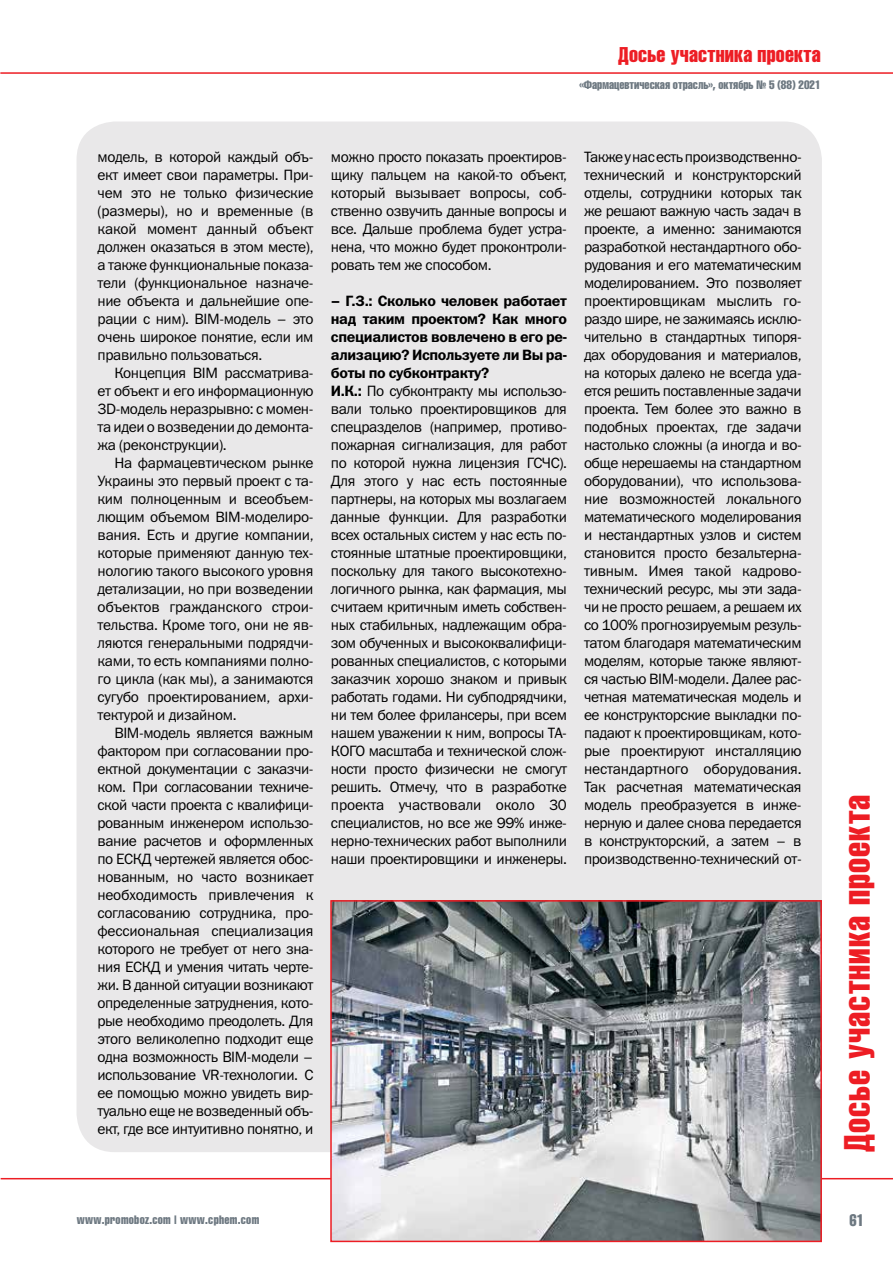
<style>
.page{position:relative;width:893px;height:1263px;background:#fff}
.page>*{position:absolute;margin:0;border:0;box-sizing:border-box;transform-origin:0 0}
.t1{font:36px "Helios Compressed";letter-spacing:.03em;color:#ed1d24}
.t2{font:21px "Helios Compressed";letter-spacing:.01em;color:#ed1d24}
.t3{font:16.5px "Helios Compressed";color:#6d7881;scale:.95 1}
.t4{font:15px/18px "Franklin Gothic Book C";letter-spacing:-.03em;color:#000;text-align:justify}
.t5{font:15px/18px "Franklin Gothic Demi C";letter-spacing:-.025em;color:#000;text-align:justify}
.t6{font:12px "Helios Compressed";color:#6d7881}
.t7{font:12px "Helios Compressed";letter-spacing:.025em;color:#6d7881}
.s1{font-family:"Franklin Gothic Demi C"}
</style>
<div class="page">
<hr style="left:1px;top:1178px;width:892px;height:1px;background:#ed1d24">
<hr style="left:0;top:72px;width:893px;height:2px;background:#ed1d24">
<div style="left:77px;top:122px;width:745px;height:1030px;background:#e9e8e9;border-radius:38px"></div>
<img style="left:333px;top:903px;width:486px;height:336px">
<div style="left:330px;top:900px;width:492px;height:342px;border:2px solid #ed1d24"></div>
<h2 class="t2" style="left:618px;top:42px;width:204px">Досье участника проекта</h2>
<p class="t6" style="left:579px;top:77px;width:243px">«Фармацевтическая отрасль», октябрь № 5 (88) 2021</p>
<p class="t4" style="left:98px;top:148px;width:218px">модель, в которой каждый объ&shy;ект имеет свои параметры. При&shy;чем это не только физические (размеры), но и временные (в какой момент данный объект должен оказаться в этом месте), а также функциональные показа&shy;тели (функциональное назначе&shy;ние объекта и дальнейшие опе&shy;рации с ним). BIM-модель – это очень широкое понятие, если им правильно пользоваться.</p>
<p class="t4" style="left:98px;top:364px;width:218px;text-indent:17px">Концепция BIM рассматрива&shy;ет объект и его информационную 3D-модель неразрывно: с момен&shy;та идеи о возведении до демонта&shy;жа (реконструкции).</p>
<p class="t4" style="left:98px;top:454px;width:218px;text-indent:17px">На фармацевтическом рынке Украины это первый проект с та&shy;ким полноценным и всеобъем&shy;лющим объемом BIM-моделиро&shy;вания. Есть и другие компании, которые применяют данную тех&shy;нологию такого высокого уровня детализации, но при возведении объектов гражданского строи&shy;тельства. Кроме того, они не яв&shy;ляются генеральными подрядчи&shy;ками, то есть компаниями полно&shy;го цикла (как мы), а занимаются сугубо проектированием, архи&shy;тектурой и дизайном.</p>
<p class="t4" style="left:98px;top:724px;width:218px;text-indent:17px">BIM-модель является важным фактором при согласовании про&shy;ектной документации с заказчи&shy;ком. При согласовании техниче&shy;ской части проекта с квалифици&shy;рованным инженером использо&shy;вание расчетов и оформленных по ЕСКД чертежей является обос&shy;нованным, но часто возникает необходимость привлечения к согласованию сотрудника, про&shy;фессиональная специализация которого не требует от него зна&shy;ния ЕСКД и умения читать черте&shy;жи. В данной ситуации возникают определенные затруднения, кото&shy;рые необходимо преодолеть. Для этого великолепно подходит еще одна возможность BIM-модели – использование VR-технологии. С ее помощью можно увидеть вир&shy;туально еще не возведенный объ&shy;ект, где все интуитивно понятно, и</p>
<p class="t4" style="left:331px;top:148px;width:238px">можно просто показать проектиров&shy;щику пальцем на какой-то объект, который вызывает вопросы, соб&shy;ственно озвучить данные вопросы и все. Дальше проблема будет устра&shy;нена, что можно будет проконтроли&shy;ровать тем же способом.</p>
<p class="t5" style="left:331px;top:292px;width:238px">– Г.З.: Сколько человек работает над таким проектом? Как много специалистов вовлечено в его ре&shy;ализацию? Используете ли Вы ра&shy;боты по субконтракту?</p>
<p class="t4" style="left:331px;top:382px;width:238px"><span class="s1">И.К.:</span> По субконтракту мы использо&shy;вали только проектировщиков для спецразделов (например, противо&shy;пожарная сигнализация, для работ по которой нужна лицензия ГСЧС).<br>Для этого у нас есть постоянные партнеры, на которых мы возлагаем данные функции. Для разработки всех остальных систем у нас есть по&shy;стоянные штатные проектировщики, поскольку для такого высокотехно&shy;логичного рынка, как фармация, мы считаем критичным иметь собствен&shy;ных стабильных, надлежащим обра&shy;зом обученных и высококвалифици&shy;рованных специалистов, с которыми заказчик хорошо знаком и привык работать годами. Ни субподрядчики, ни тем более фрилансеры, при всем нашем уважении к ним, вопросы ТА-КОГО масштаба и технической слож&shy;ности просто физически не смогут решить. Отмечу, что в разработке проекта участвовали около 30 специалистов, но все же 99% инже&shy;нерно-технических работ выполнили наши проектировщики и инженеры.</p>
<p class="t4" style="left:584px;top:148px;width:219px">Также у нас есть производственно&shy;технический и конструкторский отделы, сотрудники которых так же решают важную часть задач в проекте, а именно: занимаются разработкой нестандартного обо&shy;рудования и его математическим моделированием. Это позволяет проектировщикам мыслить го&shy;раздо шире, не зажимаясь исклю&shy;чительно в стандартных типоря&shy;дах оборудования и материалов, на которых далеко не всегда уда&shy;ется решить поставленные задачи проекта. Тем более это важно в подобных проектах, где задачи настолько сложны (а иногда и во&shy;обще нерешаемы на стандартном оборудовании), что использова&shy;ние возможностей локального математического моделирования и нестандартных узлов и систем становится просто безальтерна&shy;тивным. Имея такой кадрово&shy;технический ресурс, мы эти зада&shy;чи не просто решаем, а решаем их со 100% прогнозируемым резуль&shy;татом благодаря математическим моделям, которые также являют&shy;ся частью ВІМ-модели. Далее рас&shy;четная математическая модель и ее конструкторские выкладки по&shy;падают к проектировщикам, кото&shy;рые проектируют инсталляцию нестандартного оборудования.<br>Так расчетная математическая модель преобразуется в инже&shy;нерную и далее снова передается в конструкторский, а затем – в производственно-технический от-</p>
<h1 class="t1" style="left:836px;top:1152px;width:359px;rotate:-90deg">Досье участника проекта</h1>
<p class="t7" style="left:77px;top:1213px;width:184px">www.promoboz.com | www.cphem.com</p>
<p class="t3" style="left:850px;top:1210px;width:17px">61</p>
</div>
